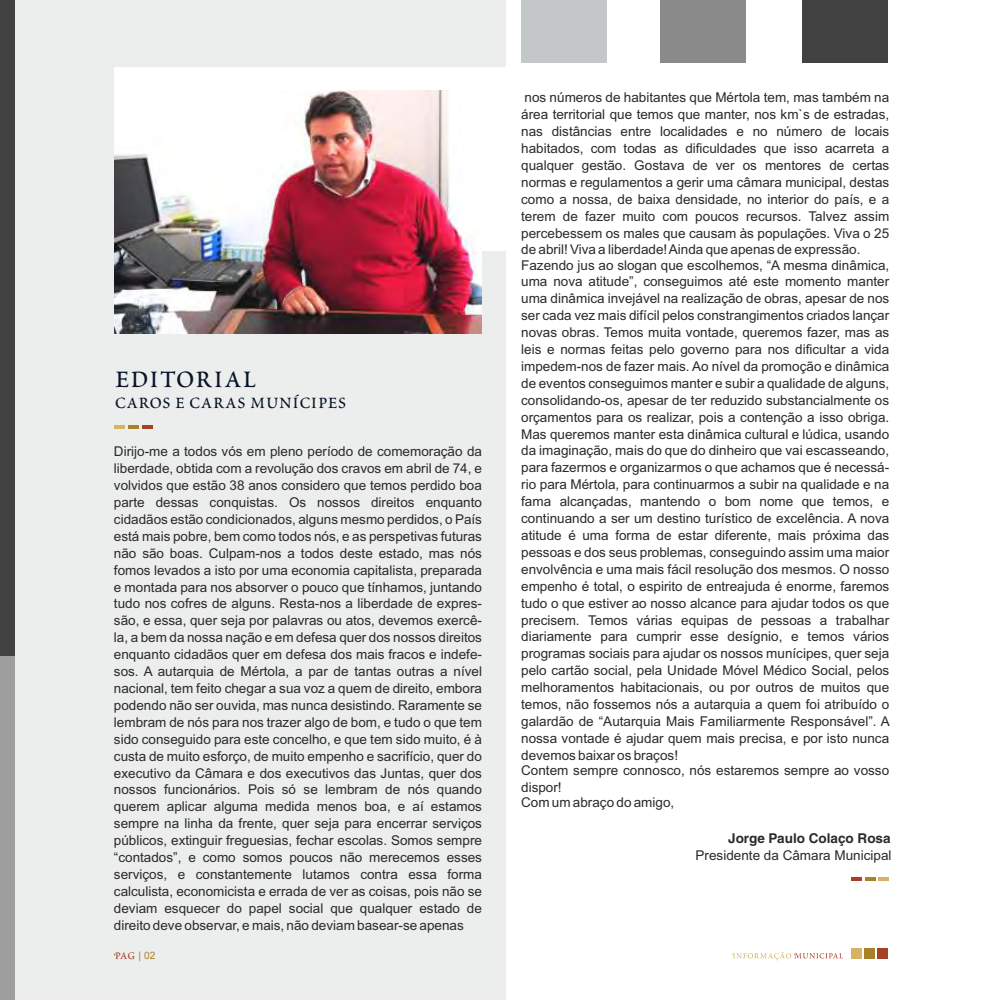
<style>
.page{position:relative;width:1000px;height:1000px;background:#fff}
.page>*{position:absolute;margin:0;border:0;box-sizing:border-box;transform-origin:0 0}
.t1{font:36px "Poetica Roman Small Caps";color:#051426}
.t2{font:24px "Poetica Roman Small Caps";color:#051426}
.t3{font:15.3px "Poetica Roman Small Caps";color:#a64026}
.t4{font:300 13.5px/17px "Helvetica";color:#2b2929;text-align:justify}
.t5{font:700 13.5px "Helvetica";color:#2b2929}
.s1{font-family:"Helvetica";font-weight:300;font-size:10.2px;color:#a88229}
</style>
<div class="page">
<div style="left:5px;top:0;width:501px;height:999px;background:#eceded"></div>
<div style="left:114px;top:67px;width:396px;height:183px;background:#fff"></div>
<div style="left:0;top:0;width:15px;height:657px;background:#424242"></div>
<div style="left:0;top:656px;width:15px;height:343px;background:#9e9e9e"></div>
<svg style="left:731px;top:952px;width:111px;height:8px"></svg>
<div style="left:851px;top:947px;width:10px;height:11px;background:#d6b363"></div>
<div style="left:864px;top:947px;width:10px;height:11px;background:#a88229"></div>
<div style="left:877px;top:947px;width:10px;height:11px;background:#a64026"></div>
<div style="left:520px;top:0;width:86px;height:62px;background:#c4c7c7"></div>
<div style="left:659px;top:0;width:86px;height:62px;background:#8a8a8a"></div>
<div style="left:802px;top:0;width:86px;height:62px;background:#424242"></div>
<svg style="left:114px;top:425px;width:39px;height:3px"></svg>
<img style="left:114px;top:90px;width:367px;height:243px">
<svg style="left:851px;top:877px;width:38px;height:3px"></svg>
<h1 class="t1" style="left:114px;top:354px;width:143px">editorial</h1>
<h2 class="t2" style="left:115px;top:385px;width:233px">caros e caras munícipes</h2>
<p class="t4" style="left:114px;top:444px;width:369px">Dirijo-me a todos vós em pleno período de comemoração da liberdade, obtida com a revolução dos cravos em abril de 74, e volvidos que estão 38 anos considero que temos perdido boa parte dessas conquistas. Os nossos direitos enquanto cidadãos estão condicionados, alguns mesmo perdidos, o País está mais pobre, bem como todos nós, e as perspetivas futuras não são boas. Culpam-nos a todos deste estado, mas nós fomos levados a isto por uma economia capitalista, preparada e montada para nos absorver o pouco que tínhamos, juntando tudo nos cofres de alguns. Resta-nos a liberdade de expres&shy;são, e essa, quer seja por palavras ou atos, devemos exercê&shy;la, a bem da nossa nação e em defesa quer dos nossos direitos enquanto cidadãos quer em defesa dos mais fracos e indefe&shy;sos. A autarquia de Mértola, a par de tantas outras a nível nacional, tem feito chegar a sua voz a quem de direito, embora podendo não ser ouvida, mas nunca desistindo. Raramente se lembram de nós para nos trazer algo de bom, e tudo o que tem sido conseguido para este concelho, e que tem sido muito, é à custa de muito esforço, de muito empenho e sacrifício, quer do executivo da Câmara e dos executivos das Juntas, quer dos nossos funcionários. Pois só se lembram de nós quando querem aplicar alguma medida menos boa, e aí estamos sempre na linha da frente, quer seja para encerrar serviços públicos, extinguir freguesias, fechar escolas. Somos sempre “contados”, e como somos poucos não merecemos esses serviços, e constantemente lutamos contra essa forma calculista, economicista e errada de ver as coisas, pois não se deviam esquecer do papel social que qualquer estado de direito deve observar, e mais, não deviam basear-se apenas</p>
<p class="t3" style="left:114px;top:944px;width:43px">Pag <span class="s1">| 02</span></p>
<p class="t4" style="left:521px;top:90px;width:369px">nos números de habitantes que Mértola tem, mas também na área territorial que temos que manter, nos km`s de estradas, nas distâncias entre localidades e no número de locais habitados, com todas as dificuldades que isso acarreta a qualquer gestão. Gostava de ver os mentores de certas normas e regulamentos a gerir uma câmara municipal, destas como a nossa, de baixa densidade, no interior do país, e a terem de fazer muito com poucos recursos. Talvez assim percebessem os males que causam às populações. Viva o 25 de abril! Viva a liberdade! Ainda que apenas de expressão.</p>
<p class="t4" style="left:521px;top:257px;width:370px">Fazendo jus ao slogan que escolhemos, “A mesma dinâmica, uma nova atitude”, conseguimos até este momento manter uma dinâmica invejável na realização de obras, apesar de nos ser cada vez mais difícil pelos constrangimentos criados lançar novas obras. Temos muita vontade, queremos fazer, mas as leis e normas feitas pelo governo para nos dificultar a vida impedem-nos de fazer mais. Ao nível da promoção e dinâmica de eventos conseguimos manter e subir a qualidade de alguns, consolidando-os, apesar de ter reduzido substancialmente os orçamentos para os realizar, pois a contenção a isso obriga.<br>Mas queremos manter esta dinâmica cultural e lúdica, usando da imaginação, mais do que do dinheiro que vai escasseando, para fazermos e organizarmos o que achamos que é necessá&shy;rio para Mértola, para continuarmos a subir na qualidade e na fama alcançadas, mantendo o bom nome que temos, e continuando a ser um destino turístico de excelência. A nova atitude é uma forma de estar diferente, mais próxima das pessoas e dos seus problemas, conseguindo assim uma maior envolvência e uma mais fácil resolução dos mesmos. O nosso empenho é total, o espirito de entreajuda é enorme, faremos tudo o que estiver ao nosso alcance para ajudar todos os que precisem. Temos várias equipas de pessoas a trabalhar diariamente para cumprir esse desígnio, e temos vários programas sociais para ajudar os nossos munícipes, quer seja pelo cartão social, pela Unidade Móvel Médico Social, pelos melhoramentos habitacionais, ou por outros de muitos que temos, não fossemos nós a autarquia a quem foi atribuído o galardão de “Autarquia Mais Familiarmente Responsável”. A nossa vontade é ajudar quem mais precisa, e por isto nunca devemos baixar os braços!</p>
<p class="t4" style="left:521px;top:762px;width:369px">Contem sempre connosco, nós estaremos sempre ao vosso dispor!</p>
<p class="t4" style="left:521px;top:794px;width:155px">Com um abraço do amigo,</p>
<p class="t5" style="left:728px;top:833px;width:164px">Jorge Paulo Colaço Rosa</p>
<p class="t4" style="left:695px;top:847px;width:197px">Presidente da Câmara Municipal</p>
</div>
